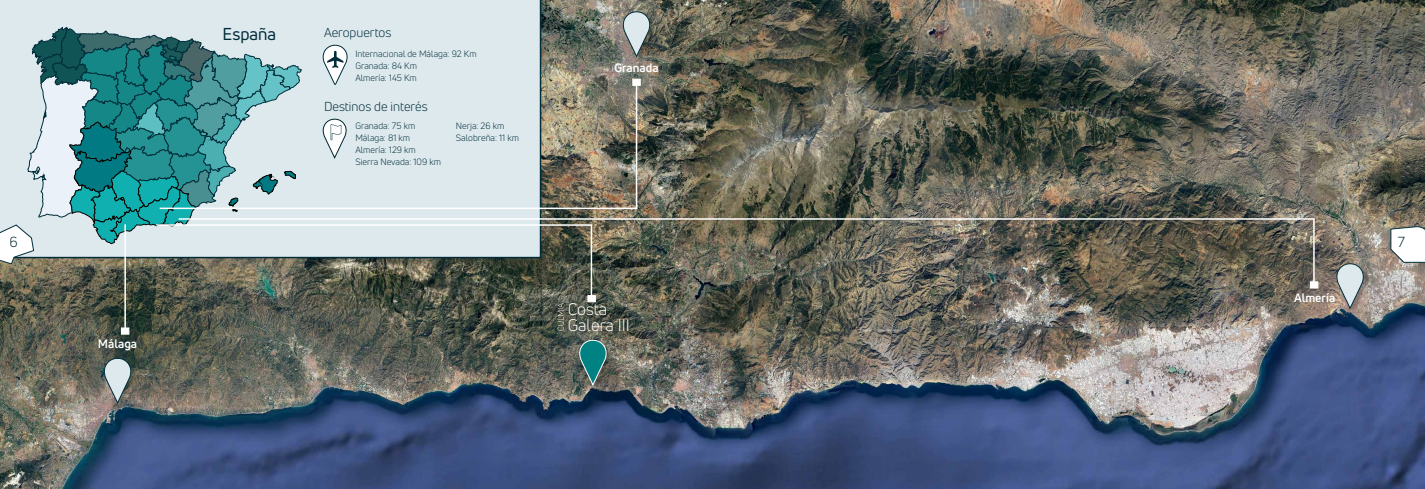
<style>
.page{position:relative;width:1425px;height:489px;background:#fff}
.page>*{position:absolute;margin:0;border:0;box-sizing:border-box;transform-origin:0 0}
.t1{font:16.88px "Uni Neue";color:#002d39}
.t2{font:16.5px/16.1px "Uni Neue";color:#fff}
.t3{font:14.25px "Uni Neue";color:#002d39}
.t4{font:12.75px "Uni Neue";color:#002d39}
.t5{font:700 12px "Uni Neue";color:#fff}
.t6{font:9px/12px "Uni Neue";color:#002d39}
</style>
<div class="page">
<img style="left:0;top:0;width:1424px;height:489px">
<div style="left:105px;top:359px;width:31px;height:49px;background:#000;opacity:.19"></div>
<svg style="left:104px;top:358px;width:27px;height:47px"></svg>
<div style="left:580px;top:341px;width:31px;height:49px;background:#000;opacity:.19"></div>
<svg style="left:579px;top:340px;width:28px;height:47px"></svg>
<div style="left:624px;top:12px;width:31px;height:50px;background:#000;opacity:.19"></div>
<svg style="left:622px;top:11px;width:28px;height:47px"></svg>
<div style="left:1337px;top:264px;width:31px;height:50px;background:#000;opacity:.19"></div>
<svg style="left:1336px;top:263px;width:28px;height:47px"></svg>
<svg style="left:557px;top:303px;width:6px;height:28px"></svg>
<div style="left:0;top:0;width:541px;height:217px;background:#dee9ee"></div>
<svg style="left:155px;top:265px;width:438px;height:35px;background:#53584b"></svg>
<hr style="left:124px;top:224px;width:2px;height:107px;background:#fff">
<svg style="left:301px;top:81px;width:337px;height:129px;background:#c4cac7"></svg>
<svg style="left:177px;top:217px;width:1138px;height:69px;background:#727267"></svg>
<svg style="left:322px;top:45px;width:26px;height:40px"></svg>
<svg style="left:322px;top:119px;width:25px;height:40px"></svg>
<div style="left:632px;top:79px;width:8px;height:7px;background:#fff;border:1px solid #fff"></div>
<div style="left:1310px;top:281px;width:8px;height:7px;background:#fff;border:1px solid #fff"></div>
<div style="left:587px;top:295px;width:8px;height:7px;background:#fff;border:1px solid #fff"></div>
<div style="left:121px;top:328px;width:8px;height:7px;background:#fff;border:1px solid #fff"></div>
<svg style="left:0;top:27px;width:301px;height:238px;background:#86b6b9"></svg>
<svg style="left:1389px;top:226px;width:35px;height:37px"></svg>
<h1 class="t1" style="left:223px;top:24px;width:55px">España</h1>
<h3 class="t4" style="left:324px;top:25px;width:69px">Aeropuertos</h3>
<p class="t6" style="left:355px;top:47px;width:123px">Internacional de Málaga: 92 Km<br>Granada: 84 Km<br>Almería: 145 Km</p>
<h3 class="t4" style="left:324px;top:98px;width:105px">Destinos de interés</h3>
<p class="t6" style="left:355px;top:119px;width:87px">Granada: 75 km<br>Málaga: 81 km<br>Almería: 129 km<br>Sierra Nevada: 109 km</p>
<p class="t6" style="left:456px;top:119px;width:65px">Nerja: 26 km<br>Salobreña: 11 km</p>
<h3 class="t5" style="left:614px;top:60px;width:46px">Granada</h3>
<h3 class="t3" style="left:9px;top:233px;width:10px">6</h3>
<h3 class="t3" style="left:1397px;top:234px;width:9px">7</h3>
<h3 class="t5" style="left:98px;top:336px;width:41px">Málaga</h3>
<h2 class="t2" style="left:567px;top:301px;width:64px">Costa<br>Galera III</h2>
<h3 class="t5" style="left:1294px;top:290px;width:43px">Almería</h3>
</div>
